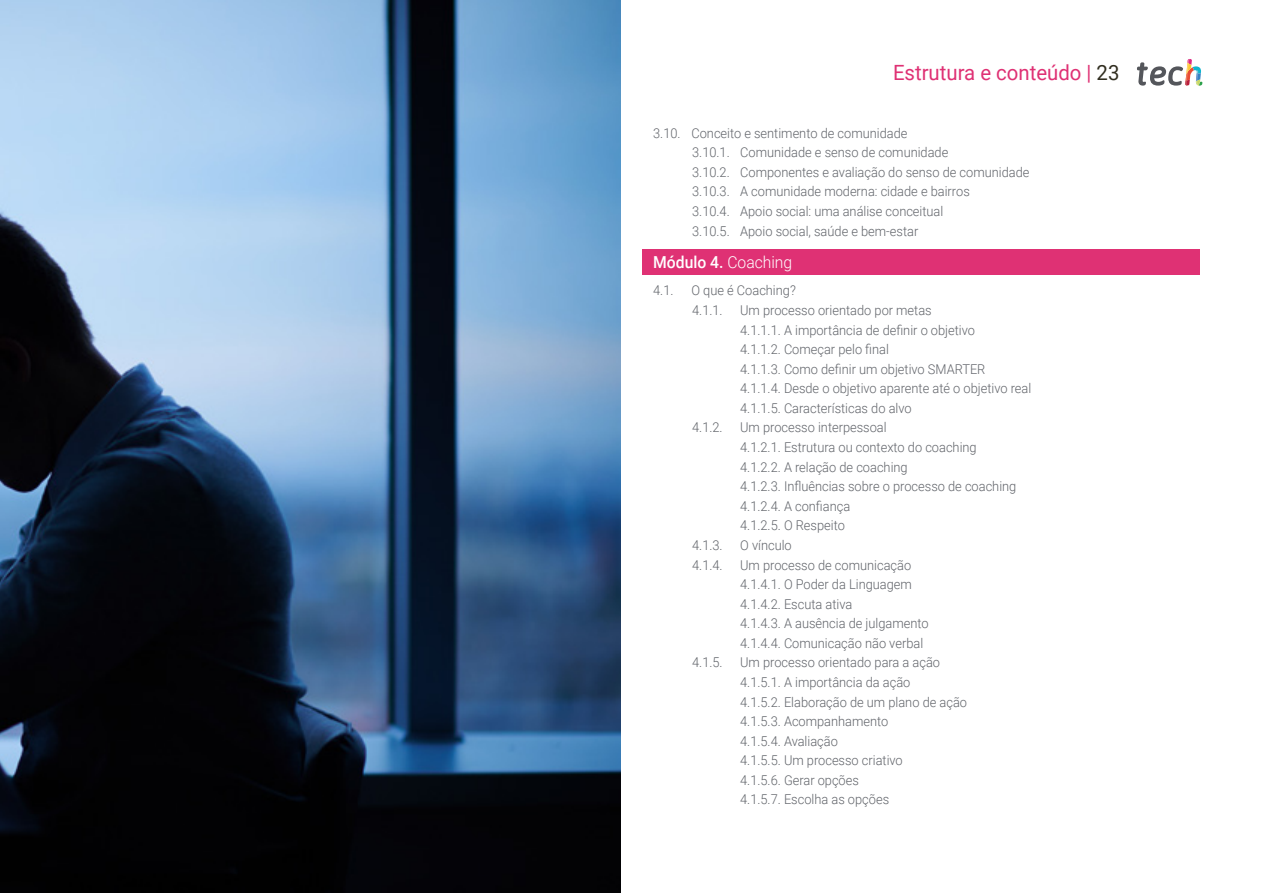
<style>
.page{position:relative;width:1263px;height:893px;background:#fff}
.page>*{position:absolute;margin:0;border:0;box-sizing:border-box;transform-origin:0 0}
.t1{font:21px "Roboto";color:#df3174}
.t2{font:500 16.5px "Roboto";color:#fff;scale:.95 1}
.t3{font:300 13.5px/19.5px "Roboto";color:#61646a;scale:.95 1}
.s1{color:#312e20}
.s2{font-weight:300}
</style>
<div class="page">
<div style="left:642px;top:250px;width:557px;height:25px;background:#df3174"></div>
<img style="left:0;top:0;width:621px;height:893px">
<svg style="left:1137px;top:59px;width:65px;height:27px"></svg>
<h1 class="t1" style="left:893px;top:57px;width:228px">Estrutura e conteúdo | <span class="s1">23</span></h1>
<p class="t3" style="left:692px;top:123px;width:356px;text-indent:-39px">3.10. Conceito e sentimento de comunidade<br>3.10.1. Comunidade e senso de comunidade<br>3.10.2. Componentes e avaliação do senso de comunidade 3.10.3. A comunidade moderna: cidade e bairros<br>3.10.4. Apoio social: uma análise conceitual<br>3.10.5. Apoio social, saúde e bem-estar</p>
<p class="t2" style="left:653px;top:251px;width:148px">Módulo 4. <span class="s2">Coaching</span></p>
<p class="t3" style="left:653px;top:280px;width:23px">4.1.</p>
<p class="t3" style="left:691px;top:280px;width:111px">O que é Coaching?<br>4.1.1.</p>
<p class="t3" style="left:740px;top:300px;width:308px">Um processo orientado por metas<br>4.1.1.1. A importância de definir o objetivo<br>4.1.1.2. Começar pelo final<br>4.1.1.3. Como definir um objetivo SMARTER<br>4.1.1.4. Desde o objetivo aparente até o objetivo real 4.1.1.5. Características do alvo</p>
<p class="t3" style="left:692px;top:417px;width:34px">4.1.2.</p>
<p class="t3" style="left:740px;top:417px;width:292px">Um processo interpessoal<br>4.1.2.1. Estrutura ou contexto do coaching<br>4.1.2.2. A relação de coaching<br>4.1.2.3. Influências sobre o processo de coaching<br>4.1.2.4. A confiança<br>4.1.2.5. O Respeito</p>
<p class="t3" style="left:692px;top:535px;width:34px">4.1.3.</p>
<p class="t3" style="left:740px;top:535px;width:56px">O vínculo</p>
<p class="t3" style="left:692px;top:554px;width:34px">4.1.4.</p>
<p class="t3" style="left:740px;top:554px;width:200px">Um processo de comunicação<br>4.1.4.1. O Poder da Linguagem<br>4.1.4.2. Escuta ativa<br>4.1.4.3. A ausência de julgamento<br>4.1.4.4. Comunicação não verbal</p>
<p class="t3" style="left:692px;top:652px;width:34px">4.1.5.</p>
<p class="t3" style="left:740px;top:652px;width:240px">Um processo orientado para a ação<br>4.1.5.1. A importância da ação<br>4.1.5.2. Elaboração de um plano de ação<br>4.1.5.3. Acompanhamento<br>4.1.5.4. Avaliação<br>4.1.5.5. Um processo criativo<br>4.1.5.6. Gerar opções<br>4.1.5.7. Escolha as opções</p>
</div>
